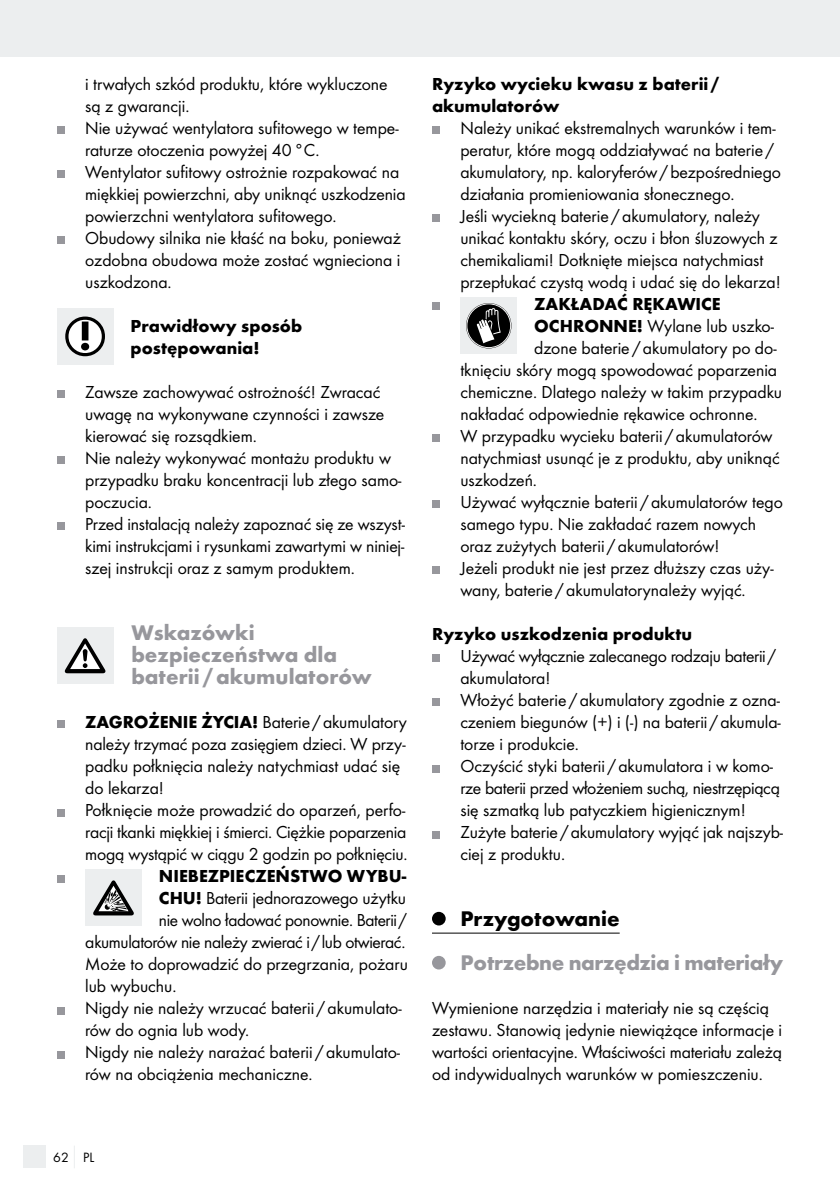
<style>
.page{position:relative;width:840px;height:1191px;background:#fff}
.page>*{position:absolute;margin:0;border:0;box-sizing:border-box;transform-origin:0 0}
.t1{font:700 22px/22px "Futura";color:#97979c}
.t2{font:700 22px "Futura";letter-spacing:-.02em;color:#97979c}
.t3{font:700 22px "Futura";color:#000}
.t4{font:18px/22px "Futura Boo";color:#000}
.t5{font:700 18px/22px "Futura";color:#000}
.t6{font:18px "Futura Boo";letter-spacing:-.02em;color:#000}
.t7{font:14px "Futura Boo";color:#000}
.s1{font-family:"Futura";font-weight:700}
</style>
<div class="page">
<div style="left:0;top:0;width:839px;height:57px;background:#eceeef"></div>
<div style="left:23px;top:1145px;width:22px;height:23px;background:#eceeef"></div>
<svg style="left:74px;top:1146px;width:1px;height:22px"></svg>
<div style="left:57px;top:126px;width:7px;height:8px;background:#97979c"></div>
<div style="left:57px;top:170px;width:7px;height:8px;background:#97979c"></div>
<div style="left:57px;top:236px;width:7px;height:8px;background:#97979c"></div>
<div style="left:57px;top:308px;width:56px;height:57px;background:#eceeef"></div>
<svg style="left:65px;top:316px;width:40px;height:40px"></svg>
<div style="left:57px;top:390px;width:7px;height:8px;background:#97979c"></div>
<div style="left:57px;top:456px;width:7px;height:8px;background:#97979c"></div>
<div style="left:57px;top:522px;width:7px;height:8px;background:#97979c"></div>
<div style="left:57px;top:627px;width:56px;height:57px;background:#eceeef"></div>
<svg style="left:65px;top:638px;width:40px;height:35px"></svg>
<div style="left:57px;top:720px;width:7px;height:8px;background:#97979c"></div>
<div style="left:57px;top:808px;width:7px;height:8px;background:#97979c"></div>
<div style="left:57px;top:874px;width:7px;height:8px;background:#97979c"></div>
<div style="left:85px;top:869px;width:57px;height:57px;background:#eceeef"></div>
<svg style="left:93px;top:880px;width:41px;height:35px"></svg>
<div style="left:57px;top:1006px;width:7px;height:8px;background:#97979c"></div>
<div style="left:57px;top:1050px;width:7px;height:8px;background:#97979c"></div>
<hr style="left:432px;top:932px;width:187px;height:1px;background:#000">
<div style="left:432px;top:126px;width:7px;height:8px;background:#97979c"></div>
<div style="left:432px;top:214px;width:7px;height:8px;background:#97979c"></div>
<div style="left:432px;top:302px;width:7px;height:8px;background:#97979c"></div>
<div style="left:460px;top:297px;width:57px;height:57px;background:#eceeef"></div>
<svg style="left:466px;top:303px;width:45px;height:45px"></svg>
<div style="left:432px;top:434px;width:7px;height:8px;background:#97979c"></div>
<div style="left:432px;top:500px;width:7px;height:8px;background:#97979c"></div>
<div style="left:432px;top:566px;width:7px;height:8px;background:#97979c"></div>
<div style="left:432px;top:654px;width:7px;height:8px;background:#97979c"></div>
<div style="left:432px;top:698px;width:7px;height:8px;background:#97979c"></div>
<div style="left:432px;top:764px;width:7px;height:8px;background:#97979c"></div>
<div style="left:432px;top:830px;width:7px;height:8px;background:#97979c"></div>
<div style="left:432px;top:912px;width:13px;height:13px;background:#000;border-radius:50%"></div>
<div style="left:432px;top:956px;width:13px;height:13px;background:#97979c;border-radius:50%"></div>
<p class="t4" style="left:85px;top:73px;width:322px">i trwałych szkód produktu, które wykluczone są z gwarancji.<br>Nie używać wentylatora sufitowego w tempe&shy;raturze otoczenia powyżej 40°C.<br>Wentylator sufitowy ostrożnie rozpakować na miękkiej powierzchni, aby uniknąć uszkodzenia powierzchni wentylatora sufitowego.<br>Obudowy silnika nie kłaść na boku, ponieważ ozdobna obudowa może zostać wgnieciona i uszkodzona.</p>
<p class="t5" style="left:130px;top:315px;width:173px">Prawidłowy sposób postępowania!</p>
<p class="t4" style="left:85px;top:381px;width:321px">Zawsze zachowywać ostrożność! Zwracać uwagę na wykonywane czynności i zawsze kierować się rozsądkiem.<br>Nie należy wykonywać montażu produktu w przypadku braku koncentracji lub złego samo&shy;poczucia.<br>Przed instalacją należy zapoznać się ze wszyst&shy;kimi instrukcjami i rysunkami zawartymi w niniej&shy;szej instrukcji oraz z samym produktem.</p>
<p class="t1" style="left:131px;top:621px;width:242px">Wskazówki bezpieczeństwa dla baterii /akumulatorów</p>
<p class="t4" style="left:85px;top:711px;width:324px"><span class="s1">ZAGROŻENIE ŻYCIA!</span> Baterie/akumulatory należy trzymać poza zasięgiem dzieci. W przy&shy;padku połknięcia należy natychmiast udać się do lekarza!<br>Połknięcie może prowadzić do oparzeń, perfo&shy;racji tkanki miękkiej i śmierci. Ciężkie poparzenia mogą wystąpić w ciągu 2 godzin po połknięciu.</p>
<p class="t5" style="left:159px;top:865px;width:249px">NIEBEZPIECZEŃSTWO WYBU-</p>
<p class="t4" style="left:159px;top:887px;width:248px"><span class="s1">CHU!</span> Baterii jednorazowego użytku</p>
<p class="t6" style="left:159px;top:909px;width:249px">nie wolno ładować ponownie. Baterii/</p>
<p class="t6" style="left:85px;top:931px;width:322px">akumulatorów nie należy zwierać i/lub otwierać.</p>
<p class="t4" style="left:85px;top:953px;width:324px">Może to doprowadzić do przegrzania, pożaru</p>
<p class="t4" style="left:85px;top:975px;width:93px">lub wybuchu.</p>
<p class="t4" style="left:85px;top:997px;width:318px">Nigdy nie należy wrzucać baterii /akumulato-</p>
<p class="t4" style="left:85px;top:1019px;width:166px">rów do ognia lub wody.</p>
<p class="t4" style="left:85px;top:1041px;width:316px">Nigdy nie należy narażać baterii /akumulato-</p>
<p class="t4" style="left:85px;top:1063px;width:229px">rów na obciążenia mechaniczne.</p>
<p class="t5" style="left:432px;top:73px;width:289px">Ryzyko wycieku kwasu z baterii / akumulatorów</p>
<p class="t4" style="left:460px;top:117px;width:322px">Należy unikać ekstremalnych warunków i tem&shy;peratur, które mogą oddziaływać na baterie / akumulatory, np. kaloryferów/bezpośredniego działania promieniowania słonecznego.<br>Jeśli wyciekną baterie /akumulatory, należy unikać kontaktu skóry, oczu i błon śluzowych z chemikaliami! Dotknięte miejsca natychmiast przepłukać czystą wodą i udać się do lekarza!</p>
<p class="t5" style="left:534px;top:293px;width:188px">ZAKŁADAĆ RĘKAWICE</p>
<p class="t4" style="left:534px;top:315px;width:241px"><span class="s1">OCHRONNE!</span> Wylane lub uszko-</p>
<p class="t4" style="left:534px;top:337px;width:244px">dzone baterie /akumulatory po do-</p>
<p class="t4" style="left:460px;top:359px;width:318px">tknięciu skóry mogą spowodować poparzenia</p>
<p class="t4" style="left:460px;top:381px;width:323px">chemiczne. Dlatego należy w takim przypadku</p>
<p class="t4" style="left:460px;top:403px;width:298px">nakładać odpowiednie rękawice ochronne.</p>
<p class="t4" style="left:460px;top:425px;width:313px">W przypadku wycieku baterii /akumulatorów</p>
<p class="t4" style="left:460px;top:447px;width:320px">natychmiast usunąć je z produktu, aby uniknąć</p>
<p class="t4" style="left:460px;top:469px;width:78px">uszkodzeń.</p>
<p class="t4" style="left:460px;top:491px;width:324px">Używać wyłącznie baterii /akumulatorów tego</p>
<p class="t4" style="left:460px;top:513px;width:297px">samego typu. Nie zakładać razem nowych</p>
<p class="t4" style="left:460px;top:535px;width:260px">oraz zużytych baterii /akumulatorów!</p>
<p class="t4" style="left:460px;top:557px;width:314px">Jeżeli produkt nie jest przez dłuższy czas uży-</p>
<p class="t4" style="left:460px;top:579px;width:287px">wany, baterie /akumulatorynależy wyjąć.</p>
<p class="t5" style="left:432px;top:623px;width:261px">Ryzyko uszkodzenia produktu</p>
<p class="t4" style="left:460px;top:645px;width:324px">Używać wyłącznie zalecanego rodzaju baterii/ akumulatora!<br>Włożyć baterie /akumulatory zgodnie z ozna&shy;czeniem biegunów (+) i (-) na baterii/akumula&shy;torze i produkcie.<br>Oczyścić styki baterii /akumulatora i w komo&shy;rze baterii przed włożeniem suchą, niestrzępiącą się szmatką lub patyczkiem higienicznym!<br>Zużyte baterie/akumulatory wyjąć jak najszyb&shy;ciej z produktu.</p>
<p class="t3" style="left:460px;top:905px;width:161px">Przygotowanie</p>
<p class="t2" style="left:460px;top:949px;width:324px">Potrzebne narzędzia i materiały</p>
<p class="t4" style="left:432px;top:997px;width:351px">Wymienione narzędzia i materiały nie są częścią zestawu. Stanowią jedynie niewiążące informacje i wartości orientacyjne. Właściwości materiału zależą od indywidualnych warunków w pomieszczeniu.</p>
<p class="t7" style="left:53px;top:1149px;width:43px">62 PL</p>
</div>
